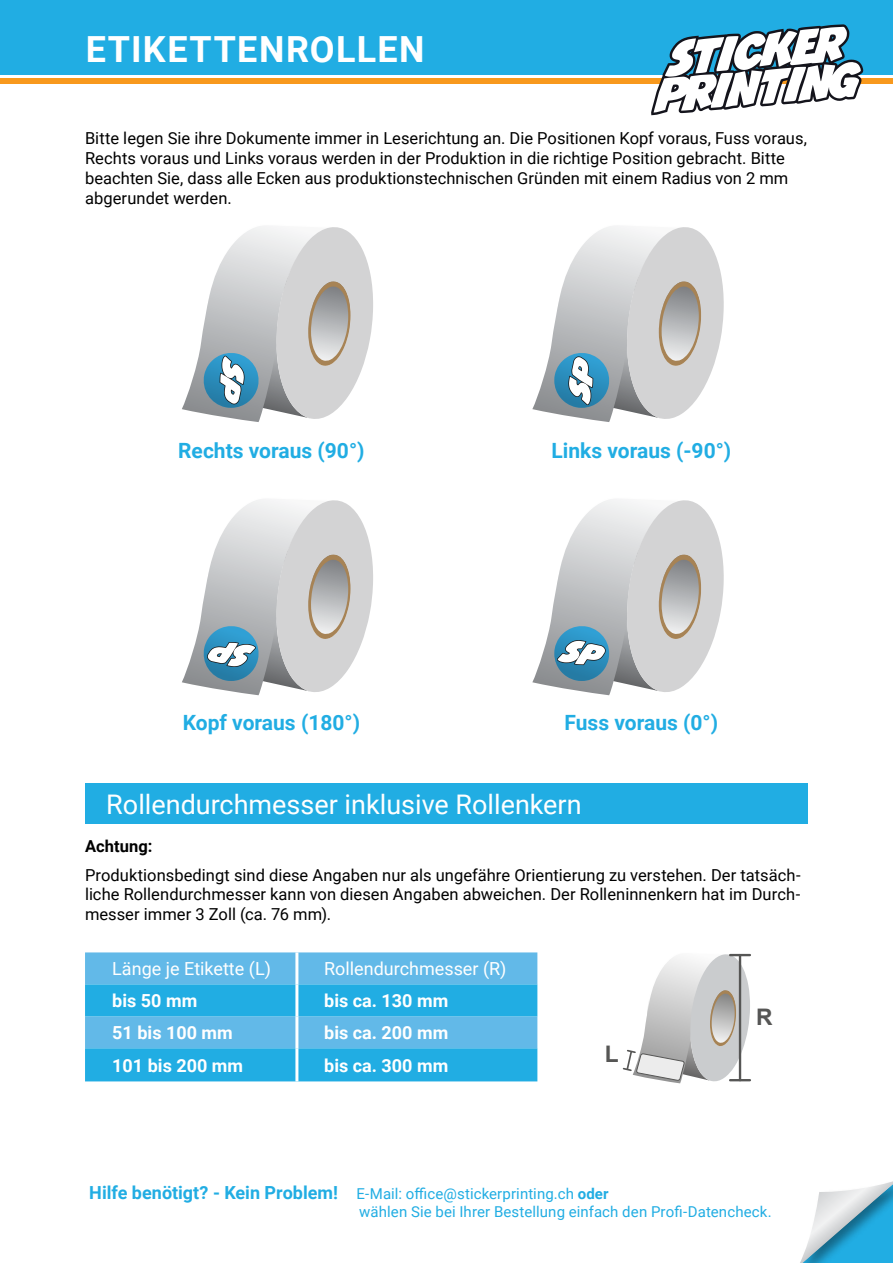
<style>
.page{position:relative;width:893px;height:1263px;background:#fff}
.page>*{position:absolute;margin:0;border:0;box-sizing:border-box;transform-origin:0 0}
.t1{font:700 36px "Roboto";letter-spacing:.03em;color:#fff}
.t2{font:27px "Roboto";color:#fff}
.t3{font:700 22.8px "Arial";color:#565655}
.t4{font:700 21px "Roboto";color:#21ade3}
.t5{font:700 18px "Roboto";color:#fff}
.t6{font:18px "Roboto";color:#fff}
.t7{font:16.5px/19.8px "Roboto";letter-spacing:.005em;color:#000}
.t8{font:700 16.5px "Roboto";color:#000}
.t9{font:15px/18px "Roboto";letter-spacing:.005em;color:#21ade3}
.s1{font-weight:700;font-size:18px}
.s2{font-weight:700}
</style>
<div class="page">
<svg style="left:800px;top:1181px;width:93px;height:82px"></svg>
<div style="left:0;top:78px;width:893px;height:6px;background:#f8991d"></div>
<div style="left:0;top:0;width:893px;height:74px;background:#21ade3"></div>
<svg style="left:651px;top:24px;width:212px;height:91px"></svg>
<svg style="left:182px;top:226px;width:191px;height:196px"></svg>
<svg style="left:532px;top:226px;width:192px;height:196px"></svg>
<svg style="left:182px;top:499px;width:191px;height:196px"></svg>
<svg style="left:532px;top:499px;width:192px;height:196px"></svg>
<div style="left:85px;top:783px;width:723px;height:41px;background:#21ade3"></div>
<svg style="left:85px;top:952px;width:452px;height:129px;background:#43b3e5"></svg>
<hr style="left:295px;top:952px;width:3px;height:32px;background:#fff">
<hr style="left:295px;top:984px;width:3px;height:32px;background:#fff">
<hr style="left:295px;top:1016px;width:3px;height:32px;background:#fff">
<hr style="left:295px;top:1048px;width:3px;height:33px;background:#fff">
<svg style="left:622px;top:953px;width:128px;height:130px"></svg>
<h1 class="t1" style="left:86px;top:24px;width:341px">Etikettenrollen</h1>
<p class="t7" style="left:85px;top:128px;width:723px">Bitte legen Sie ihre Dokumente immer in Leserichtung an. Die Positionen Kopf voraus, Fuss voraus, Rechts voraus und Links voraus werden in der Produktion in die richtige Position gebracht. Bitte beachten Sie, dass alle Ecken aus produktionstechnischen Gründen mit einem Radius von 2 mm abgerundet werden.</p>
<p class="t4" style="left:178px;top:436px;width:188px">Rechts voraus (90°)</p>
<p class="t4" style="left:183px;top:708px;width:179px">Kopf voraus (180°)</p>
<p class="t4" style="left:551px;top:436px;width:181px">Links voraus (-90°)</p>
<p class="t4" style="left:565px;top:708px;width:155px">Fuss voraus (0°)</p>
<h2 class="t2" style="left:106px;top:785px;width:477px">Rollendurchmesser inklusive Rollenkern</h2>
<p class="t8" style="left:85px;top:835px;width:69px">Achtung:</p>
<p class="t7" style="left:85px;top:864px;width:717px;text-align:justify">Produktionsbedingt sind diese Angaben nur als ungefähre Orientierung zu verstehen. Der tatsäch&shy;liche Rollendurchmesser kann von diesen Angaben abweichen. Der Rolleninnenkern hat im Durch&shy;messer immer 3 Zoll (ca. 76 mm).</p>
<p class="t6" style="left:112px;top:956px;width:160px">Länge je Etikette (L)</p>
<p class="t6" style="left:324px;top:956px;width:184px">Rollendurchmesser (R)</p>
<p class="t5" style="left:112px;top:988px;width:86px">bis 50 mm</p>
<p class="t5" style="left:324px;top:988px;width:126px">bis ca. 130 mm</p>
<p class="t5" style="left:112px;top:1020px;width:122px">51 bis 100 mm</p>
<p class="t5" style="left:324px;top:1020px;width:126px">bis ca. 200 mm</p>
<p class="t5" style="left:112px;top:1052px;width:132px">101 bis 200 mm</p>
<p class="t5" style="left:324px;top:1052px;width:126px">bis ca. 300 mm</p>
<h3 class="t3" style="left:605px;top:1038px;width:15px">L</h3>
<h3 class="t3" style="left:756px;top:1001px;width:18px">R</h3>
<p class="t9" style="left:359px;top:1184px;width:414px;text-indent:-270px"><span class="s1">Hilfe benötigt? - Kein Problem!</span> E-Mail: office@stickerprinting.ch <span class="s2">oder<br></span>wählen Sie bei Ihrer Bestellung einfach den Profi-Datencheck.</p>
</div>
